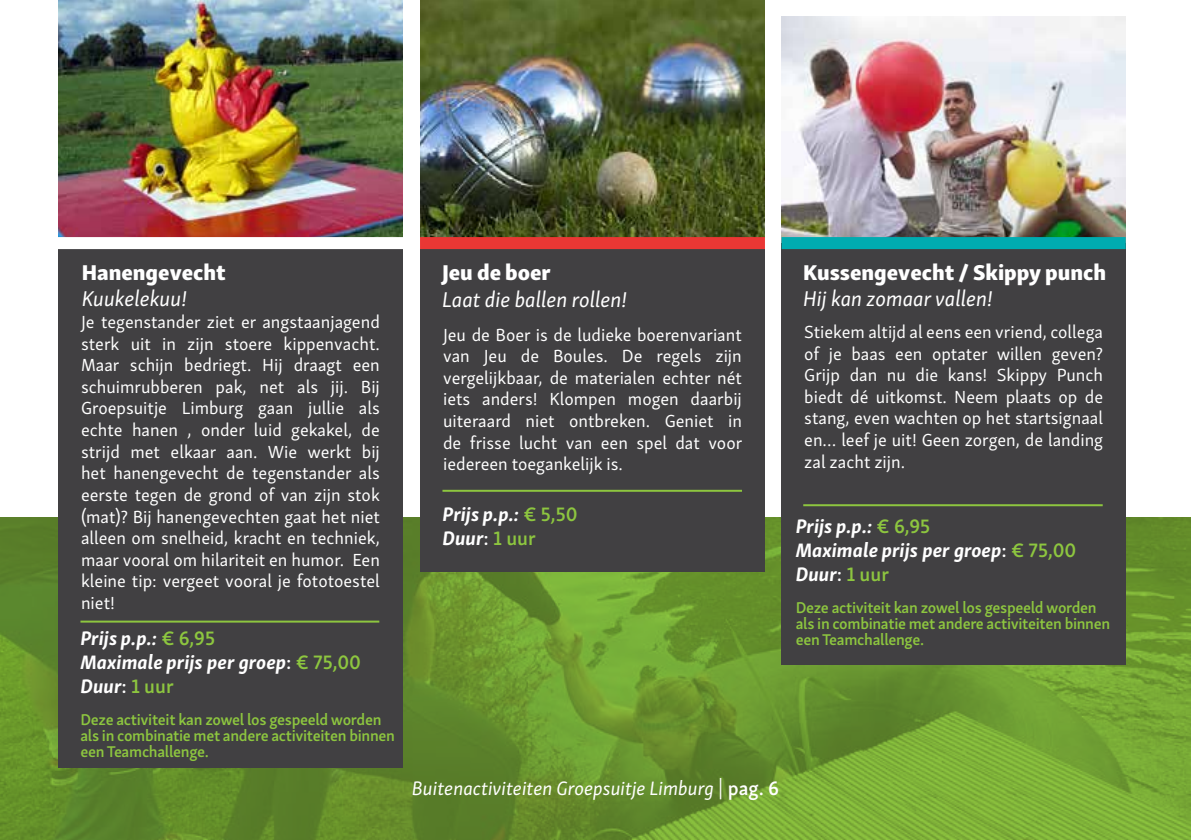
<style>
.page{position:relative;width:1191px;height:840px;background:#fff}
.page>*{position:absolute;margin:0;border:0;box-sizing:border-box;transform-origin:0 0}
.t1{font:italic 22px "Skolar Sans Latn";color:#fff}
.t2{font:22px "Skolar Sans Latn Eb";color:#fff}
.t3{font:italic 700 20px/24px "Skolar Sans Latn";color:#fff}
.t4{font:italic 20px "Skolar Sans Latn";color:#fff}
.t5{font:18px/21.6px "Skolar Sans Latn";color:#fff;text-align:justify}
.t6{font:600 16px/16px "Skolar Sans Latn";letter-spacing:-.02em;color:#8dc63f}
.s1{font-weight:600;font-style:normal;color:#8dc63f}
.s2{font-weight:600;font-style:normal}
.s3{font-style:normal}
</style>
<div class="page">
<img style="left:781px;top:17px;width:344px;height:220px">
<img style="left:420px;top:0;width:345px;height:237px">
<img style="left:58px;top:0;width:345px;height:237px">
<svg style="left:0;top:517px;width:1191px;height:322px;background:#6b9730"></svg>
<div style="left:58px;top:243px;width:345px;height:524px;background:#414042"></div>
<hr style="left:80px;top:620px;width:299px;height:2px;background:#8dc63f">
<div style="left:420px;top:249px;width:345px;height:322px;background:#414042"></div>
<hr style="left:442px;top:489px;width:300px;height:2px;background:#8dc63f">
<div style="left:781px;top:243px;width:344px;height:421px;background:#414042"></div>
<hr style="left:803px;top:504px;width:299px;height:2px;background:#8dc63f">
<div style="left:49px;top:237px;width:362px;height:12px;background:#fff"></div>
<div style="left:420px;top:237px;width:345px;height:12px;background:#ea3734"></div>
<div style="left:781px;top:237px;width:344px;height:12px;background:#00abb0"></div>
<p class="t2" style="left:82px;top:253px;width:145px">Hanengevecht</p>
<p class="t1" style="left:82px;top:282px;width:107px">Kuukelekuu!</p>
<p class="t5" style="left:81px;top:309px;width:300px">Je tegenstander ziet er angstaanjagend sterk uit in zijn stoere kippenvacht.<br>Maar schijn bedriegt. Hij draagt een schuimrubberen pak, net als jij. Bij Groepsuitje Limburg gaan jullie als echte hanen , onder luid gekakel, de strijd met elkaar aan. Wie werkt bij het hanengevecht de tegenstander als eerste tegen de grond of van zijn stok (mat)? Bij hanengevechten gaat het niet alleen om snelheid, kracht en techniek, maar vooral om hilariteit en humor. Een kleine tip: vergeet vooral je fototoestel niet!</p>
<p class="t3" style="left:80px;top:623px;width:282px">Prijs p.p.: <span class="s1">€ 6,95<br></span>Maximale prijs per groep<span class="s2">:</span> <span class="s1">€ 75,00<br></span>Duur<span class="s2">:</span> <span class="s1">1 uur</span></p>
<p class="t6" style="left:80px;top:709px;width:316px">Deze activiteit kan zowel los gespeeld worden als in combinatie met andere activiteiten binnen een Teamchallenge.</p>
<p class="t2" style="left:442px;top:254px;width:110px">Jeu de boer</p>
<p class="t1" style="left:442px;top:283px;width:187px">Laat die ballen rollen!</p>
<p class="t5" style="left:443px;top:322px;width:301px">Jeu de Boer is de ludieke boerenvariant van Jeu de Boules. De regels zijn vergelijkbaar, de materialen echter nét iets anders! Klompen mogen daarbij uiteraard niet ontbreken. Geniet in de frisse lucht van een spel dat voor iedereen toegankelijk is.</p>
<p class="t3" style="left:442px;top:500px;width:137px">Prijs p.p.: <span class="s1">€ 5,50<br></span>Duur<span class="s2">:</span> <span class="s1">1 uur</span></p>
<p class="t2" style="left:803px;top:253px;width:304px">Kussengevecht / Skippy punch</p>
<p class="t1" style="left:803px;top:282px;width:191px">Hij kan zomaar vallen!</p>
<p class="t5" style="left:804px;top:319px;width:300px">Stiekem altijd al eens een vriend, collega of je baas een optater willen geven?<br>Grijp dan nu die kans! Skippy Punch biedt dé uitkomst. Neem plaats op de stang, even wachten op het startsignaal en… leef je uit! Geen zorgen, de landing zal zacht zijn.</p>
<p class="t3" style="left:795px;top:511px;width:282px">Prijs p.p.: <span class="s1">€ 6,95<br></span>Maximale prijs per groep<span class="s2">:</span> <span class="s1">€ 75,00<br></span>Duur<span class="s2">:</span> <span class="s1">1 uur</span></p>
<p class="t6" style="left:795px;top:597px;width:316px">Deze activiteit kan zowel los gespeeld worden als in combinatie met andere activiteiten binnen een Teamchallenge.</p>
<p class="t4" style="left:412px;top:773px;width:368px">Buitenactiviteiten Groepsuitje Limburg <span class="s3">|</span> <span class="s2">pag. 6</span></p>
</div>
